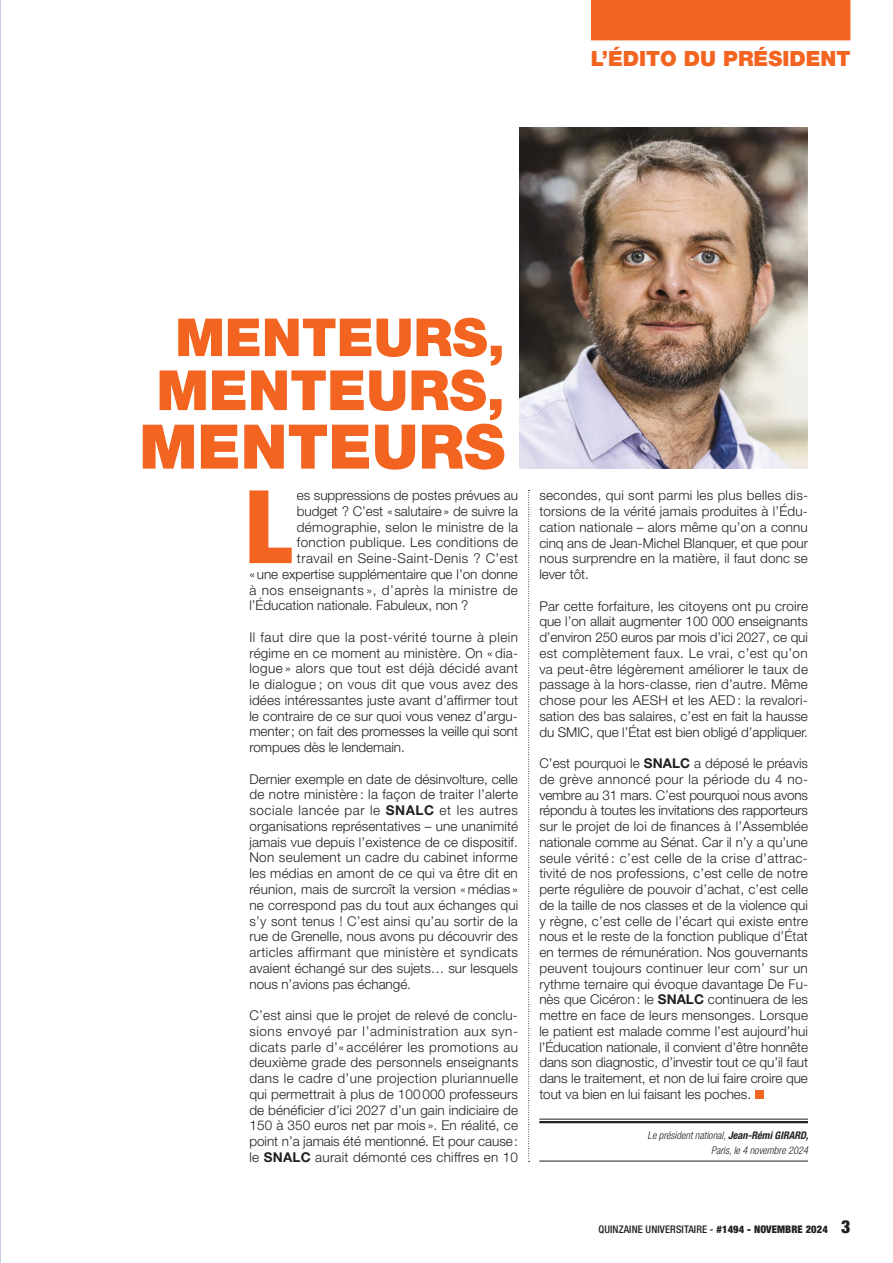
<style>
.page{position:relative;width:893px;height:1263px;background:#fff}
.page>*{position:absolute;margin:0;border:0;box-sizing:border-box;transform-origin:0 0}
.t1{font:900 condensed 101.7px "Helvetica Neue LT Pro";color:#f36421}
.t2{font:900 61.5px "Helvetica Neue LT Pro";color:#f36421}
.t3{font:900 55.5px "Helvetica Neue LT Pro";color:#f36421}
.t4{font:900 52.5px "Helvetica Neue LT Pro";color:#f36421}
.t5{font:900 21px "Helvetica Neue LT Pro";color:#f36421}
.t6{font:300 13.5px/15.8px "Helvetica Neue LT Pro";letter-spacing:-.005em;color:#231f20;text-align:justify}
.t7{font:300 13.5px "Helvetica Neue LT Pro";letter-spacing:.035em;color:#231f20}
.t8{font:300 13.5px "Helvetica Neue LT Pro";letter-spacing:.02em;color:#231f20}
.t9{font:300 13.5px "Helvetica Neue LT Pro";letter-spacing:.03em;color:#231f20}
.t10{font:300 13.5px "Helvetica Neue LT Pro";letter-spacing:.025em;color:#231f20}
.t11{font:italic 300 condensed 10.5px/15.8px "Helvetica Neue LT Pro";color:#231f20;text-align:right}
.t12{font:500 condensed 10.5px "Helvetica Neue LT Pro";letter-spacing:.01em;color:#231f20}
.s1{font-weight:700}
.s2{font-weight:900}
.s3{font-weight:900;font-size:18px}
</style>
<div class="page">
<img style="left:520px;top:128px;width:288px;height:341px">
<svg style="left:755px;top:1090px;width:8px;height:9px"></svg>
<svg style="left:528px;top:490px;width:2px;height:672px"></svg>
<hr style="left:539px;top:1119px;width:269px;height:1px;background:#231f20">
<hr style="left:539px;top:1121px;width:269px;height:2px;background:#231f20">
<hr style="left:539px;top:1161px;width:269px;height:1px;background:#231f20">
<div style="left:591px;top:0;width:259px;height:40px;background:#f36421"></div>
<h3 class="t5" style="left:591px;top:46px;width:261px">L’ÉDITO DU PRÉSIDENT</h3>
<h3 class="t4" style="left:175px;top:306px;width:331px">MENTEURS,</h3>
<h3 class="t3" style="left:156px;top:357px;width:350px">MENTEURS,</h3>
<h2 class="t2" style="left:139px;top:410px;width:367px">MENTEURS</h2>
<h1 class="t1" style="left:245px;top:464px;width:49px">L</h1>
<p class="t6" style="left:297px;top:487px;width:223px">es suppressions de postes prévues au</p>
<p class="t6" style="left:297px;top:503px;width:223px">budget ? C’est « salutaire» de suivre la</p>
<p class="t10" style="left:297px;top:519px;width:223px">démographie, selon le ministre de la</p>
<p class="t8" style="left:297px;top:534px;width:223px">fonction publique. Les conditions de</p>
<p class="t9" style="left:297px;top:550px;width:223px">travail en Seine-Saint-Denis ? C’est</p>
<p class="t6" style="left:249px;top:566px;width:270px">«une expertise supplémentaire que l’on donne</p>
<p class="t7" style="left:249px;top:582px;width:270px">à nos enseignants », d’après la ministre de</p>
<p class="t6" style="left:249px;top:597px;width:221px">l’Éducation nationale. Fabuleux, non ?</p>
<p class="t6" style="left:249px;top:629px;width:270px">Il faut dire que la post-vérité tourne à plein régime en ce moment au ministère. On « dia&shy;logue » alors que tout est déjà décidé avant le dialogue ; on vous dit que vous avez des idées intéressantes juste avant d’affirmer tout le contraire de ce sur quoi vous venez d’argu&shy;menter; on fait des promesses la veille qui sont rompues dès le lendemain.</p>
<p class="t6" style="left:249px;top:771px;width:270px">Dernier exemple en date de désinvolture, celle de notre ministère : la façon de traiter l’alerte sociale lancée par le <span class="s1">SNALC</span> et les autres organisations représentatives – une unanimité jamais vue depuis l’existence de ce dispositif.<br>Non seulement un cadre du cabinet informe les médias en amont de ce qui va être dit en réunion, mais de surcroît la version «médias » ne correspond pas du tout aux échanges qui s’y sont tenus ! C’est ainsi qu’au sortir de la rue de Grenelle, nous avons pu découvrir des articles affirmant que ministère et syndicats avaient échangé sur des sujets… sur lesquels nous n’avions pas échangé.</p>
<p class="t6" style="left:249px;top:1007px;width:270px">C’est ainsi que le projet de relevé de conclu&shy;sions envoyé par l’administration aux syn&shy;dicats parle d’« accélérer les promotions au deuxième grade des personnels enseignants dans le cadre d’une projection pluriannuelle qui permettrait à plus de 100 000 professeurs de bénéficier d’ici 2027 d’un gain indiciaire de 150 à 350 euros net par mois ». En réalité, ce point n’a jamais été mentionné. Et pour cause: le <span class="s1">SNALC</span> aurait démonté ces chiffres en 10</p>
<p class="t6" style="left:539px;top:487px;width:270px">secondes, qui sont parmi les plus belles dis&shy;torsions de la vérité jamais produites à l’Édu&shy;cation nationale – alors même qu’on a connu cinq ans de Jean-Michel Blanquer, et que pour nous surprendre en la matière, il faut donc se lever tôt.</p>
<p class="t6" style="left:539px;top:598px;width:270px">Par cette forfaiture, les citoyens ont pu croire que l’on allait augmenter 100 000 enseignants d’environ 250 euros par mois d’ici 2027, ce qui est complètement faux. Le vrai, c’est qu’on va peut-être légèrement améliorer le taux de passage à la hors-classe, rien d’autre. Même chose pour les AESH et les AED: la revalori&shy;sation des bas salaires, c’est en fait la hausse du SMIC, que l’État est bien obligé d’appliquer.</p>
<p class="t6" style="left:539px;top:755px;width:270px">C’est pourquoi le <span class="s1">SNALC</span> a déposé le préavis de grève annoncé pour la période du 4 no&shy;vembre au 31 mars. C’est pourquoi nous avons répondu à toutes les invitations des rapporteurs sur le projet de loi de finances à l’Assemblée nationale comme au Sénat. Car il n’y a qu’une seule vérité : c’est celle de la crise d’attrac&shy;tivité de nos professions, c’est celle de notre perte régulière de pouvoir d’achat, c’est celle de la taille de nos classes et de la violence qui y règne, c’est celle de l’écart qui existe entre nous et le reste de la fonction publique d’État en termes de rémunération. Nos gouvernants peuvent toujours continuer leur com’ sur un rythme ternaire qui évoque davantage De Fu&shy;nès que Cicéron: le <span class="s1">SNALC</span> continuera de les mettre en face de leurs mensonges. Lorsque le patient est malade comme l’est aujourd’hui l’Éducation nationale, il convient d’être honnête dans son diagnostic, d’investir tout ce qu’il faut dans le traitement, et non de lui faire croire que tout va bien en lui faisant les poches.</p>
<p class="t11" style="left:648px;top:1127px;width:162px">Le président national, <span class="s1">Jean-Rémi GIRARD,<br></span>Paris, le 4 novembre 2024</p>
<p class="t12" style="left:598px;top:1223px;width:253px">QUINZAINE UNIVERSITAIRE - <span class="s2">#1494 - NOVEMBRE 2024</span> <span class="s3">3</span></p>
</div>
